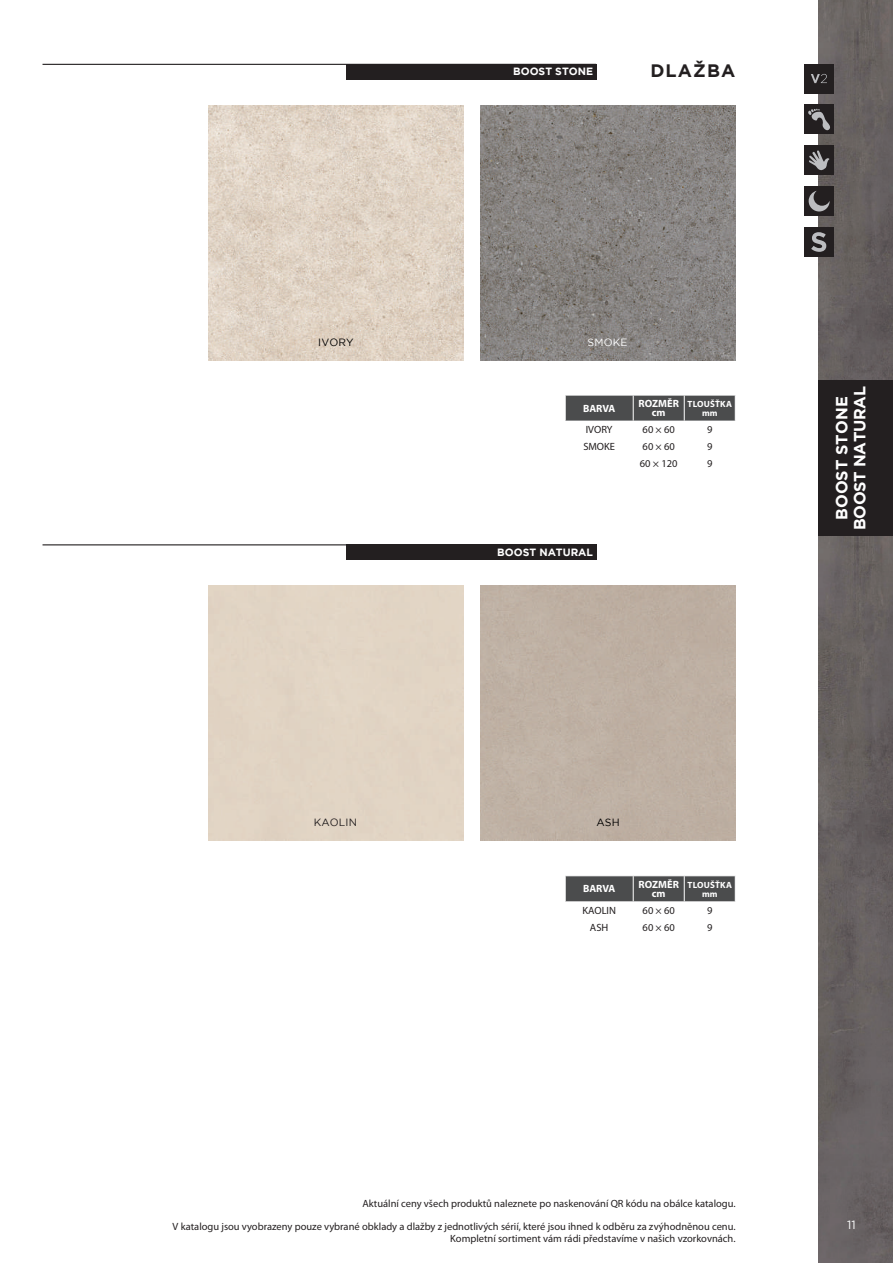
<style>
.page{position:relative;width:893px;height:1263px;background:#fff}
.page>*{position:absolute;margin:0;border:0;box-sizing:border-box;transform-origin:0 0}
.t1{font:700 18px "Gotham";letter-spacing:.065em;color:#231f20}
.t2{font:700 16.2px/18px "Gotham";letter-spacing:-.02em;color:#fff;text-align:center}
.t3{font:12px "Gotham";color:#fff}
.t4{font:10.5px/22.5px "Myriad Pro";color:#231f20;text-align:right}
.t5{font:700 10.5px/9px "Myriad Pro";color:#fff;text-align:center}
.t6{font:700 10.5px "Gotham";color:#fff}
.t7{font:10.5px "Gotham";letter-spacing:.015em;color:#000}
.t8{font:10.5px "Gotham";letter-spacing:.015em;color:#231f20}
.t9{font:10.5px "Gotham";letter-spacing:.015em;color:#fff}
.t10{font:700 9px/9px "Myriad Pro";letter-spacing:.02em;color:#fff;text-align:center}
</style>
<div class="page">
<img style="left:819px;top:0;width:74px;height:381px">
<img style="left:819px;top:536px;width:74px;height:727px">
<div style="left:819px;top:381px;width:74px;height:155px;background:#231f20"></div>
<div style="left:804px;top:186px;width:30px;height:30px;background:#231f20"></div>
<svg style="left:809px;top:191px;width:21px;height:20px"></svg>
<div style="left:804px;top:105px;width:30px;height:29px;background:#231f20"></div>
<svg style="left:808px;top:109px;width:22px;height:21px"></svg>
<div style="left:804px;top:145px;width:30px;height:30px;background:#231f20"></div>
<svg style="left:809px;top:150px;width:20px;height:21px"></svg>
<div style="left:804px;top:64px;width:30px;height:30px;background:#231f20"></div>
<svg style="left:811px;top:74px;width:16px;height:9px"></svg>
<img style="left:480px;top:105px;width:256px;height:255px">
<img style="left:208px;top:105px;width:255px;height:255px">
<hr style="left:43px;top:64px;width:553px;height:1px;background:#231f20">
<hr style="left:43px;top:544px;width:553px;height:1px;background:#231f20">
<div style="left:346px;top:64px;width:250px;height:15px;background:#231f20"></div>
<div style="left:804px;top:227px;width:30px;height:30px;background:#231f20"></div>
<svg style="left:811px;top:232px;width:15px;height:20px"></svg>
<svg style="left:565px;top:395px;width:171px;height:26px;background:#555657"></svg>
<svg style="left:565px;top:876px;width:171px;height:25px;background:#515253"></svg>
<div style="left:346px;top:545px;width:250px;height:15px;background:#231f20"></div>
<p class="t7" style="left:318px;top:336px;width:37px">IVORY</p>
<p class="t8" style="left:314px;top:816px;width:45px">KAOLIN</p>
<p class="t6" style="left:513px;top:66px;width:81px">BOOST STONE</p>
<h1 class="t1" style="left:650px;top:60px;width:87px">DLAŽBA</h1>
<p class="t9" style="left:588px;top:336px;width:41px">SMOKE</p>
<p class="t5" style="left:583px;top:403px;width:34px">BARVA</p>
<p class="t5" style="left:638px;top:399px;width:42px">ROZMĚR cm</p>
<p class="t10" style="left:688px;top:399px;width:46px">TLOUŠŤKA mm</p>
<p class="t4" style="left:586px;top:418px;width:28px">IVORY</p>
<p class="t4" style="left:643px;top:418px;width:34px">60 × 60</p>
<p class="t4" style="left:707px;top:418px;width:7px">9</p>
<p class="t4" style="left:583px;top:435px;width:33px">SMOKE</p>
<p class="t4" style="left:643px;top:435px;width:34px">60 × 60</p>
<p class="t4" style="left:707px;top:435px;width:7px">9</p>
<p class="t4" style="left:640px;top:452px;width:39px">60 × 120</p>
<p class="t4" style="left:707px;top:452px;width:7px">9</p>
<p class="t6" style="left:497px;top:546px;width:97px">BOOST NATURAL</p>
<h2 class="t2" style="left:832px;top:530px;width:145px;rotate:-90deg">BOOST STONE<br>BOOST NATURAL</h2>
<p class="t7" style="left:596px;top:816px;width:25px">ASH</p>
<p class="t5" style="left:583px;top:884px;width:34px">BARVA</p>
<p class="t5" style="left:638px;top:879px;width:42px">ROZMĚR cm</p>
<p class="t10" style="left:688px;top:880px;width:46px">TLOUŠŤKA mm</p>
<p class="t4" style="left:582px;top:899px;width:35px">KAOLIN</p>
<p class="t4" style="left:643px;top:899px;width:34px">60 × 60</p>
<p class="t4" style="left:707px;top:899px;width:7px">9</p>
<p class="t4" style="left:590px;top:916px;width:20px">ASH</p>
<p class="t4" style="left:643px;top:916px;width:34px">60 × 60</p>
<p class="t4" style="left:707px;top:916px;width:7px">9</p>
<p class="t4" style="left:173px;top:1192px;width:565px">Aktuální ceny všech produktů naleznete po naskenování QR kódu na obálce katalogu.<br>V katalogu jsou vyobrazeny pouze vybrané obklady a dlažby z jednotlivých sérií, které jsou ihned k odběru za zvýhodněnou cenu.</p>
<p class="t4" style="left:450px;top:1226px;width:287px">Kompletní sortiment vám rádi představíme v našich vzorkovnách.</p>
<p class="t3" style="left:847px;top:1218px;width:10px">11</p>
</div>
